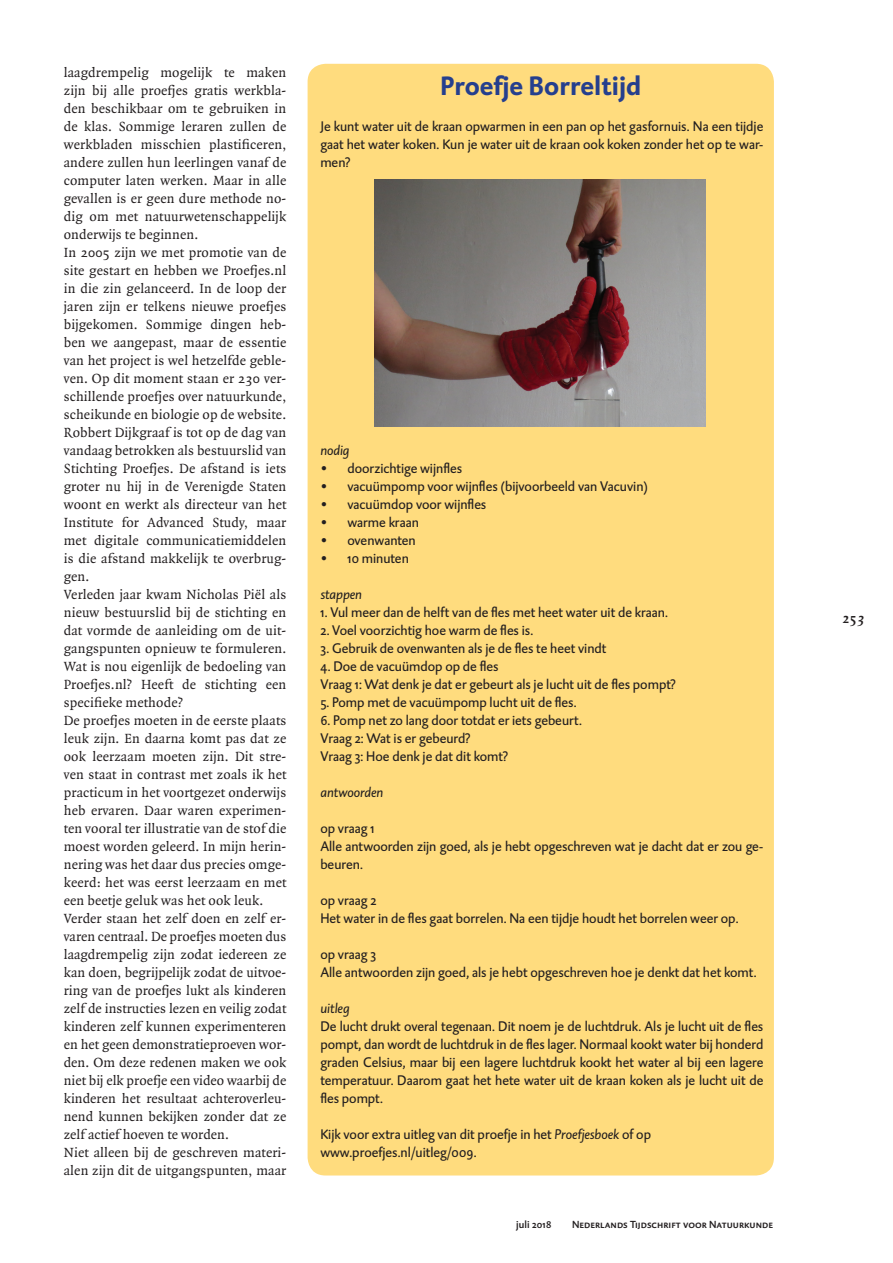
<style>
.page{position:relative;width:893px;height:1263px;background:#fff}
.page>*{position:absolute;margin:0;border:0;box-sizing:border-box;transform-origin:0 0}
.Kop_nieuws{font:700 27px "DTL Caspari ST";color:#253f8e}
.t1{font:italic 700 15px "Quadraat";color:#231f20}
.Basis_Tekst{font:14.25px/18px "Quadraat";letter-spacing:.01em;color:#231f20;text-align:justify}
.tekst_kader{font:14.25px/18px "DTL Caspari ST";color:#231f20;text-align:justify}
.tekst_kader-2{font:italic 14.25px "DTL Caspari T";letter-spacing:-.005em;color:#231f20}
.t2{font:500 10.5px "DTL Caspari T Caps";letter-spacing:.005em;color:#231f20}
.t3{font:500 10.5px "DTL Caspari ST";letter-spacing:.01em;color:#231f20}
.s1{font-family:"DTL Caspari T";font-style:italic}
</style>
<div class="page">
<div style="left:308px;top:64px;width:466px;height:1111px;background:#ffdc7e;border-radius:18px"></div>
<img style="left:374px;top:179px;width:331px;height:248px">
<p class="Basis_Tekst" style="left:64px;top:64px;width:224px">laagdrempelig mogelijk te maken zijn bij alle proefjes gratis werkbla&shy;den beschikbaar om te gebruiken in de klas. Sommige leraren zullen de werkbladen misschien plastificeren, andere zullen hun leerlingen vanaf de computer laten werken. Maar in alle gevallen is er geen dure methode no&shy;dig om met natuurwetenschappelijk onderwijs te beginnen.</p>
<p class="Basis_Tekst" style="left:64px;top:244px;width:224px">In 2005 zijn we met promotie van de site gestart en hebben we Proefjes.nl in die zin gelanceerd. In de loop der jaren zijn er telkens nieuwe proefjes bijgekomen. Sommige dingen heb&shy;ben we aangepast, maar de essentie van het project is wel hetzelfde geble&shy;ven. Op dit moment staan er 230 ver&shy;schillende proefjes over natuurkunde, scheikunde en biologie op de website.</p>
<p class="Basis_Tekst" style="left:64px;top:424px;width:224px">Robbert Dijkgraaf is tot op de dag van vandaag betrokken als bestuurslid van Stichting Proefjes. De afstand is iets groter nu hij in de Verenigde Staten woont en werkt als directeur van het Institute for Advanced Study, maar met digitale communicatiemiddelen is die afstand makkelijk te overbrug&shy;gen.</p>
<p class="Basis_Tekst" style="left:64px;top:586px;width:224px">Verleden jaar kwam Nicholas Piël als nieuw bestuurslid bij de stichting en dat vormde de aanleiding om de uit&shy;gangspunten opnieuw te formuleren.<br>Wat is nou eigenlijk de bedoeling van Proefjes.nl? Heeft de stichting een specifieke methode?</p>
<p class="Basis_Tekst" style="left:64px;top:712px;width:224px">De proefjes moeten in de eerste plaats leuk zijn. En daarna komt pas dat ze ook leerzaam moeten zijn. Dit stre&shy;ven staat in contrast met zoals ik het practicum in het voortgezet onderwijs heb ervaren. Daar waren experimen&shy;ten vooral ter illustratie van de stof die moest worden geleerd. In mijn herin&shy;nering was het daar dus precies omge&shy;keerd: het was eerst leerzaam en met een beetje geluk was het ook leuk.</p>
<p class="Basis_Tekst" style="left:64px;top:910px;width:224px">Verder staan het zelf doen en zelf er&shy;varen centraal. De proefjes moeten dus laagdrempelig zijn zodat iedereen ze kan doen, begrijpelijk zodat de uitvoe&shy;ring van de proefjes lukt als kinderen zelf de instructies lezen en veilig zodat kinderen zelf kunnen experimenteren en het geen demonstratieproeven wor&shy;den. Om deze redenen maken we ook niet bij elk proefje een video waarbij de kinderen het resultaat achteroverleu&shy;nend kunnen bekijken zonder dat ze zelf actief hoeven te worden.</p>
<p class="Basis_Tekst" style="left:64px;top:1144px;width:224px">Niet alleen bij de geschreven materi&shy;alen zijn dit de uitgangspunten, maar</p>
<p class="Kop_nieuws" style="left:440px;top:68px;width:203px">Proefje Borreltijd</p>
<p class="tekst_kader" style="left:320px;top:117px;width:445px">Je kunt water uit de kraan opwarmen in een pan op het gasfornuis. Na een tijdje gaat het water koken. Kun je water uit de kraan ook koken zonder het op te war&shy;men?</p>
<p class="tekst_kader-2" style="left:320px;top:442px;width:31px">nodig</p>
<p class="tekst_kader" style="left:320px;top:459px;width:143px">• doorzichtige wijnfles</p>
<p class="tekst_kader" style="left:320px;top:477px;width:329px">• vacuümpomp voor wijnfles (bijvoorbeeld van Vacuvin)</p>
<p class="tekst_kader" style="left:320px;top:495px;width:168px">• vacuümdop voor wijnfles</p>
<p class="tekst_kader" style="left:320px;top:513px;width:100px">• warme kraan</p>
<p class="tekst_kader" style="left:320px;top:531px;width:97px">• ovenwanten</p>
<p class="tekst_kader" style="left:320px;top:549px;width:90px">• 10 minuten</p>
<p class="tekst_kader-2" style="left:320px;top:586px;width:43px">stappen</p>
<p class="tekst_kader" style="left:320px;top:603px;width:349px">1. Vul meer dan de helft van de fles met heet water uit de kraan.</p>
<p class="tekst_kader" style="left:320px;top:621px;width:215px">2. Voel voorzichtig hoe warm de fles is.</p>
<p class="tekst_kader" style="left:320px;top:639px;width:288px">3. Gebruik de ovenwanten als je de fles te heet vindt</p>
<p class="tekst_kader" style="left:320px;top:657px;width:180px">4. Doe de vacuümdop op de fles</p>
<p class="tekst_kader" style="left:320px;top:675px;width:357px">Vraag 1: Wat denk je dat er gebeurt als je lucht uit de fles pompt?</p>
<p class="tekst_kader" style="left:320px;top:693px;width:258px">5. Pomp met de vacuümpomp lucht uit de fles.</p>
<p class="tekst_kader" style="left:320px;top:711px;width:263px">6. Pomp net zo lang door totdat er iets gebeurt.</p>
<p class="tekst_kader" style="left:320px;top:729px;width:151px">Vraag 2: Wat is er gebeurd?</p>
<p class="tekst_kader" style="left:320px;top:747px;width:189px">Vraag 3: Hoe denk je dat dit komt?</p>
<p class="tekst_kader-2" style="left:320px;top:784px;width:64px">antwoorden</p>
<p class="tekst_kader" style="left:320px;top:819px;width:56px">op vraag 1</p>
<p class="tekst_kader" style="left:320px;top:837px;width:445px">Alle antwoorden zijn goed, als je hebt opgeschreven wat je dacht dat er zou ge&shy;beuren.</p>
<p class="tekst_kader" style="left:320px;top:891px;width:58px">op vraag 2</p>
<p class="tekst_kader" style="left:320px;top:909px;width:420px">Het water in de fles gaat borrelen. Na een tijdje houdt het borrelen weer op.</p>
<p class="tekst_kader" style="left:320px;top:945px;width:58px">op vraag 3</p>
<p class="tekst_kader" style="left:320px;top:963px;width:438px">Alle antwoorden zijn goed, als je hebt opgeschreven hoe je denkt dat het komt.</p>
<p class="tekst_kader-2" style="left:320px;top:1000px;width:31px">uitleg</p>
<p class="tekst_kader" style="left:320px;top:1017px;width:445px">De lucht drukt overal tegenaan. Dit noem je de luchtdruk. Als je lucht uit de fles pompt, dan wordt de luchtdruk in de fles lager. Normaal kookt water bij honderd graden Celsius, maar bij een lagere luchtdruk kookt het water al bij een lagere temperatuur. Daarom gaat het hete water uit de kraan koken als je lucht uit de fles pompt.</p>
<p class="tekst_kader" style="left:320px;top:1125px;width:332px">Kijk voor extra uitleg van dit proefje in het <span class="s1">Proefjesboek</span> of op</p>
<p class="tekst_kader" style="left:320px;top:1143px;width:158px">www.proefjes.nl/uitleg/009.</p>
<p class="t3" style="left:516px;top:1218px;width:37px">juli 2018</p>
<p class="t2" style="left:572px;top:1218px;width:203px">Nederlands Tijdschrift voor Natuurkunde</p>
<p class="t1" style="left:842px;top:610px;width:24px">253</p>
</div>
